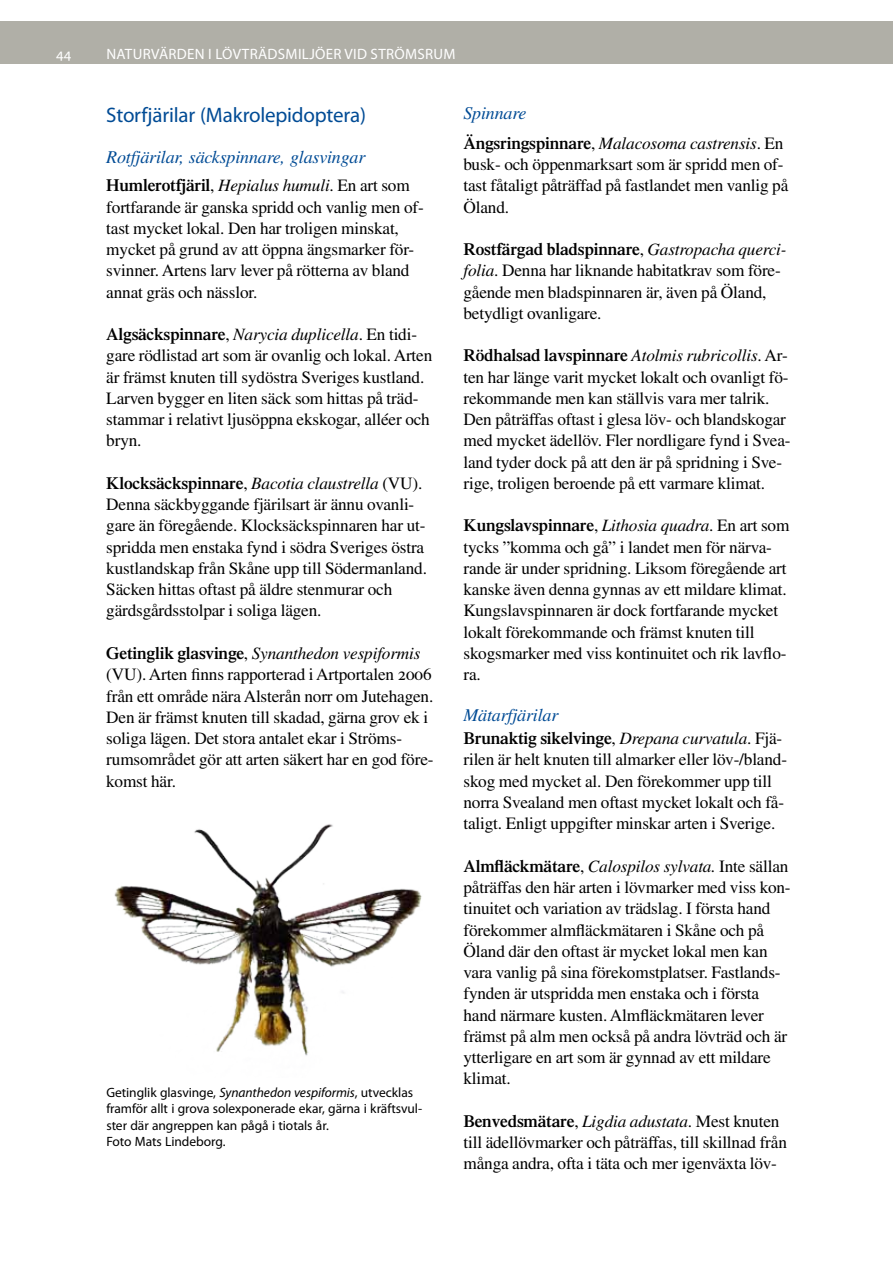
<style>
.page{position:relative;width:893px;height:1263px;background:#fff}
.page>*{position:absolute;margin:0;border:0;box-sizing:border-box;transform-origin:0 0}
.t1{font:21px "Myriad Pro";letter-spacing:-.01em;color:#004b95}
.t2{font:italic 18px "Times LT Std";letter-spacing:-.01em;color:#004b95}
.t3{font:17.25px/21.3px "Times LT Std";letter-spacing:-.01em;color:#000}
.t4{font:15px "Myriad Pro";letter-spacing:.02em;color:#fff}
.t5{font:13.5px/16.5px "Myriad Pro";letter-spacing:-.005em;color:#000}
.s1{font-weight:600}
.s2{font-style:italic}
</style>
<div class="page">
<div style="left:0;top:21px;width:893px;height:43px;background:#b0afa7"></div>
<img style="left:114px;top:824px;width:308px;height:232px">
<p class="t4" style="left:56px;top:44px;width:17px">44</p>
<p class="t4" style="left:106px;top:44px;width:351px">Naturvärden i lövträdsmiljöer vid strömsrum</p>
<p class="t1" style="left:106px;top:102px;width:261px">Storfjärilar (Makrolepidoptera)</p>
<p class="t2" style="left:106px;top:147px;width:261px">Rotfjärilar, säckspinnare, glasvingar</p>
<p class="t3" style="left:106px;top:175px;width:319px"><span class="s1">Humlerotfjäril</span>, <span class="s2">Hepialus humuli</span>. En art som fortfarande är ganska spridd och vanlig men of&shy;tast mycket lokal. Den har troligen minskat, mycket på grund av att öppna ängsmarker för&shy;svinner. Artens larv lever på rötterna av bland annat gräs och nässlor.</p>
<p class="t3" style="left:106px;top:324px;width:328px"><span class="s1">Algsäckspinnare</span>, <span class="s2">Narycia duplicella</span>. En tidi&shy;gare rödlistad art som är ovanlig och lokal. Arten är främst knuten till sydöstra Sveriges kustland.<br>Larven bygger en liten säck som hittas på träd&shy;stammar i relativt ljusöppna ekskogar, alléer och bryn.</p>
<p class="t3" style="left:106px;top:472px;width:322px"><span class="s1">Klocksäckspinnare</span>, <span class="s2">Bacotia claustrella</span> (VU).<br>Denna säckbyggande fjärilsart är ännu ovanli&shy;gare än föregående. Klocksäckspinnaren har ut&shy;spridda men enstaka fynd i södra Sveriges östra kustlandskap från Skåne upp till Södermanland.<br>Säcken hittas oftast på äldre stenmurar och gärdsgårdsstolpar i soliga lägen.</p>
<p class="t3" style="left:106px;top:642px;width:329px"><span class="s1">Getinglik glasvinge</span>, <span class="s2">Synanthedon vespiformis </span>(VU). Arten finns rapporterad i Artportalen 2006 från ett område nära Alsterån norr om Jutehagen.<br>Den är främst knuten till skadad, gärna grov ek i soliga lägen. Det stora antalet ekar i Ströms&shy;rumsområdet gör att arten säkert har en god före&shy;komst här.</p>
<p class="t5" style="left:106px;top:1084px;width:317px">Getinglik glasvinge, <span class="s2">Synanthedon vespiformis</span>, utvecklas framför allt i grova solexponerade ekar, gärna i kräftsvul&shy;ster där angreppen kan pågå i tiotals år.<br>Foto Mats Lindeborg.</p>
<p class="t2" style="left:463px;top:103px;width:65px">Spinnare</p>
<p class="t3" style="left:463px;top:132px;width:326px"><span class="s1">Ängsringspinnare</span>, <span class="s2">Malacosoma castrensis</span>. En busk- och öppenmarksart som är spridd men of&shy;tast fåtaligt påträffad på fastlandet men vanlig på Öland.</p>
<p class="t3" style="left:463px;top:239px;width:325px"><span class="s1">Rostfärgad bladspinnare</span>, <span class="s2">Gastropacha querci&shy;folia</span>. Denna har liknande habitatkrav som före&shy;gående men bladspinnaren är, även på Öland, betydligt ovanligare.</p>
<p class="t3" style="left:463px;top:345px;width:329px"><span class="s1">Rödhalsad lavspinnare</span> <span class="s2">Atolmis rubricollis</span>. Ar&shy;ten har länge varit mycket lokalt och ovanligt fö&shy;rekommande men kan ställvis vara mer talrik.<br>Den påträffas oftast i glesa löv- och blandskogar med mycket ädellöv. Fler nordligare fynd i Svea&shy;land tyder dock på att den är på spridning i Sve&shy;rige, troligen beroende på ett varmare klimat.</p>
<p class="t3" style="left:463px;top:515px;width:327px"><span class="s1">Kungslavspinnare</span>, <span class="s2">Lithosia quadra</span>. En art som tycks ”komma och gå” i landet men för närva&shy;rande är under spridning. Liksom föregående art kanske även denna gynnas av ett mildare klimat.<br>Kungslavspinnaren är dock fortfarande mycket lokalt förekommande och främst knuten till skogsmarker med viss kontinuitet och rik lavflo&shy;ra.</p>
<p class="t2" style="left:463px;top:705px;width:96px">Mätarfjärilar</p>
<p class="t3" style="left:463px;top:728px;width:325px"><span class="s1">Brunaktig sikelvinge</span>, <span class="s2">Drepana curvatula</span>. Fjä&shy;rilen är helt knuten till almarker eller löv-/bland&shy;skog med mycket al. Den förekommer upp till norra Svealand men oftast mycket lokalt och få&shy;taligt. Enligt uppgifter minskar arten i Sverige.</p>
<p class="t3" style="left:463px;top:855px;width:329px"><span class="s1">Almfläckmätare</span>, <span class="s2">Calospilos sylvata.</span> Inte sällan påträffas den här arten i lövmarker med viss kon&shy;tinuitet och variation av trädslag. I första hand förekommer almfläckmätaren i Skåne och på Öland där den oftast är mycket lokal men kan vara vanlig på sina förekomstplatser. Fastlands&shy;fynden är utspridda men enstaka och i första hand närmare kusten. Almfläckmätaren lever främst på alm men också på andra lövträd och är ytterligare en art som är gynnad av ett mildare klimat.</p>
<p class="t3" style="left:463px;top:1110px;width:325px"><span class="s1">Benvedsmätare</span>, <span class="s2">Ligdia adustata</span>. Mest knuten till ädellövmarker och påträffas, till skillnad från många andra, ofta i täta och mer igenväxta löv-</p>
</div>
